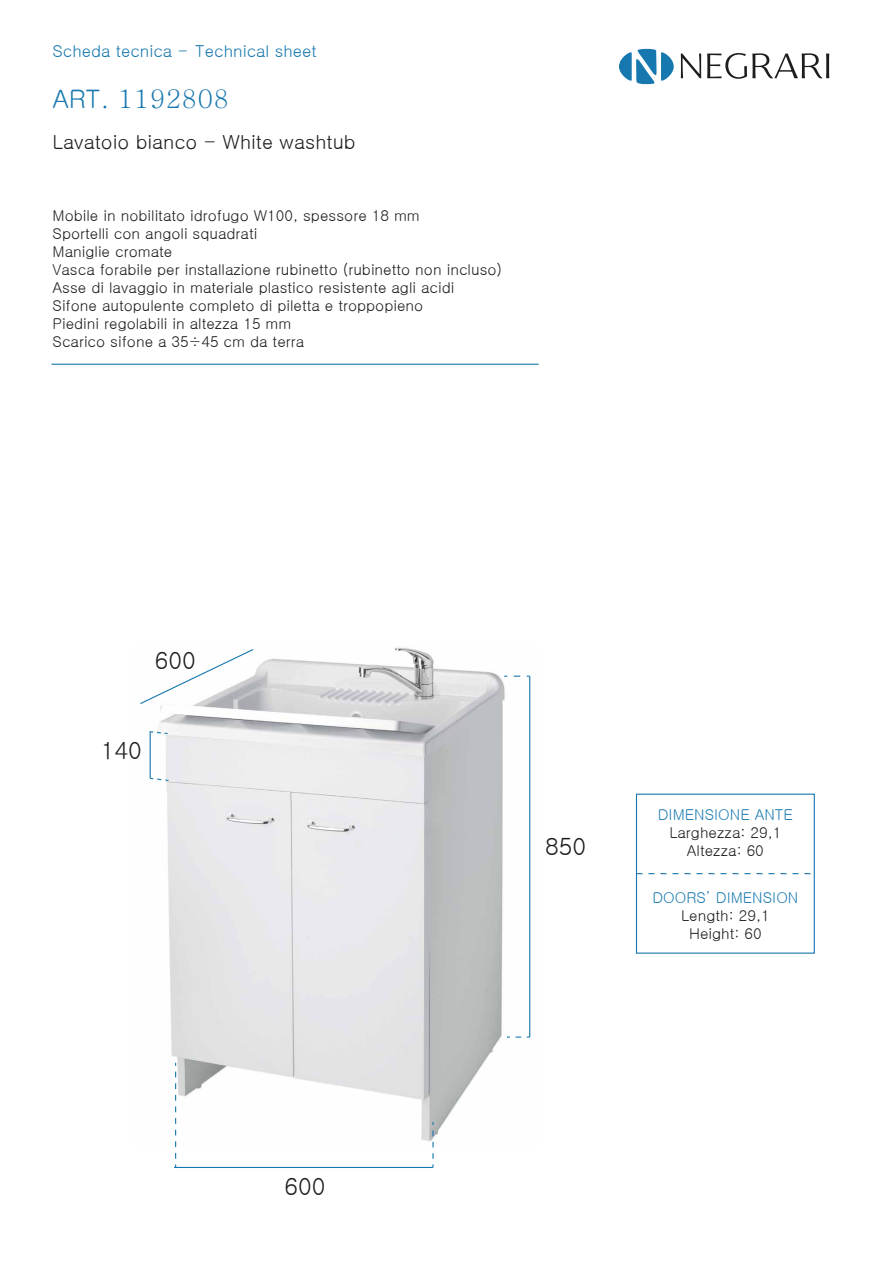
<style>
.page{position:relative;width:893px;height:1263px;background:#fff}
.page>*{position:absolute;margin:0;border:0;box-sizing:border-box;transform-origin:0 0}
.t1{font:500 25.5px "Adobe Myungjo Std";color:#1778af}
.t2{font:23.85px "Gulim";color:#1d1d1b}
.t3{font:19.5px "Gulim";color:#1d1d1b}
.t4{font:16.5px "Gulim";color:#1778af}
.t5{font:15px/18px "Gulim";color:#1d1d1b;text-align:center}
.t6{font:15px "Gulim";color:#1778af}
.s1{font-family:"Gulim";font-weight:400}
</style>
<div class="page">
<img style="left:149px;top:647px;width:382px;height:500px">
<hr style="left:51px;top:364px;width:488px;height:1px;background:#1778af">
<svg style="left:681px;top:54px;width:20px;height:24px"></svg>
<svg style="left:707px;top:53px;width:122px;height:26px"></svg>
<svg style="left:619px;top:49px;width:55px;height:35px"></svg>
<svg style="left:432px;top:1122px;width:2px;height:45px"></svg>
<svg style="left:175px;top:1063px;width:1px;height:104px"></svg>
<svg style="left:514px;top:676px;width:15px;height:1px"></svg>
<svg style="left:516px;top:1036px;width:14px;height:2px"></svg>
<hr style="left:529px;top:676px;width:1px;height:361px;background:#1778af">
<hr style="left:174px;top:1167px;width:259px;height:1px;background:#1778af">
<svg style="left:140px;top:648px;width:115px;height:57px"></svg>
<div style="left:636px;top:794px;width:179px;height:160px;border:1px solid #1778af"></div>
<svg style="left:636px;top:873px;width:178px;height:1px"></svg>
<svg style="left:151px;top:731px;width:17px;height:3px"></svg>
<svg style="left:150px;top:778px;width:19px;height:3px"></svg>
<hr style="left:150px;top:731px;width:1px;height:47px;background:#1778af">
<p class="t4" style="left:53px;top:43px;width:266px">Scheda tecnica - Technical sheet</p>
<h1 class="t1" style="left:53px;top:86px;width:178px"><span class="s1">ART.</span> 1192808</h1>
<h3 class="t3" style="left:53px;top:132px;width:305px">Lavatoio bianco - White washtub</h3>
<p class="t5" style="left:53px;top:207px;width:451px;text-align:left">Mobile in nobilitato idrofugo W100, spessore 18 mm<br>Sportelli con angoli squadrati<br>Maniglie cromate<br>Vasca forabile per installazione rubinetto (rubinetto non incluso)<br>Asse di lavaggio in materiale plastico resistente agli acidi Sifone autopulente completo di piletta e troppopieno<br>Piedini regolabili in altezza 15 mm<br>Scarico sifone a 35÷45 cm da terra</p>
<h2 class="t2" style="left:155px;top:648px;width:42px">600</h2>
<h2 class="t2" style="left:101px;top:739px;width:42px">140</h2>
<h2 class="t2" style="left:284px;top:1174px;width:42px">600</h2>
<h2 class="t2" style="left:545px;top:834px;width:42px">850</h2>
<p class="t6" style="left:658px;top:807px;width:137px">DIMENSIONE ANTE</p>
<p class="t5" style="left:669px;top:823px;width:114px">Larghezza: 29,1<br>Altezza: 60</p>
<p class="t6" style="left:652px;top:890px;width:147px">DOORS’ DIMENSION</p>
<p class="t5" style="left:681px;top:906px;width:90px">Length: 29,1<br>Height: 60</p>
</div>
